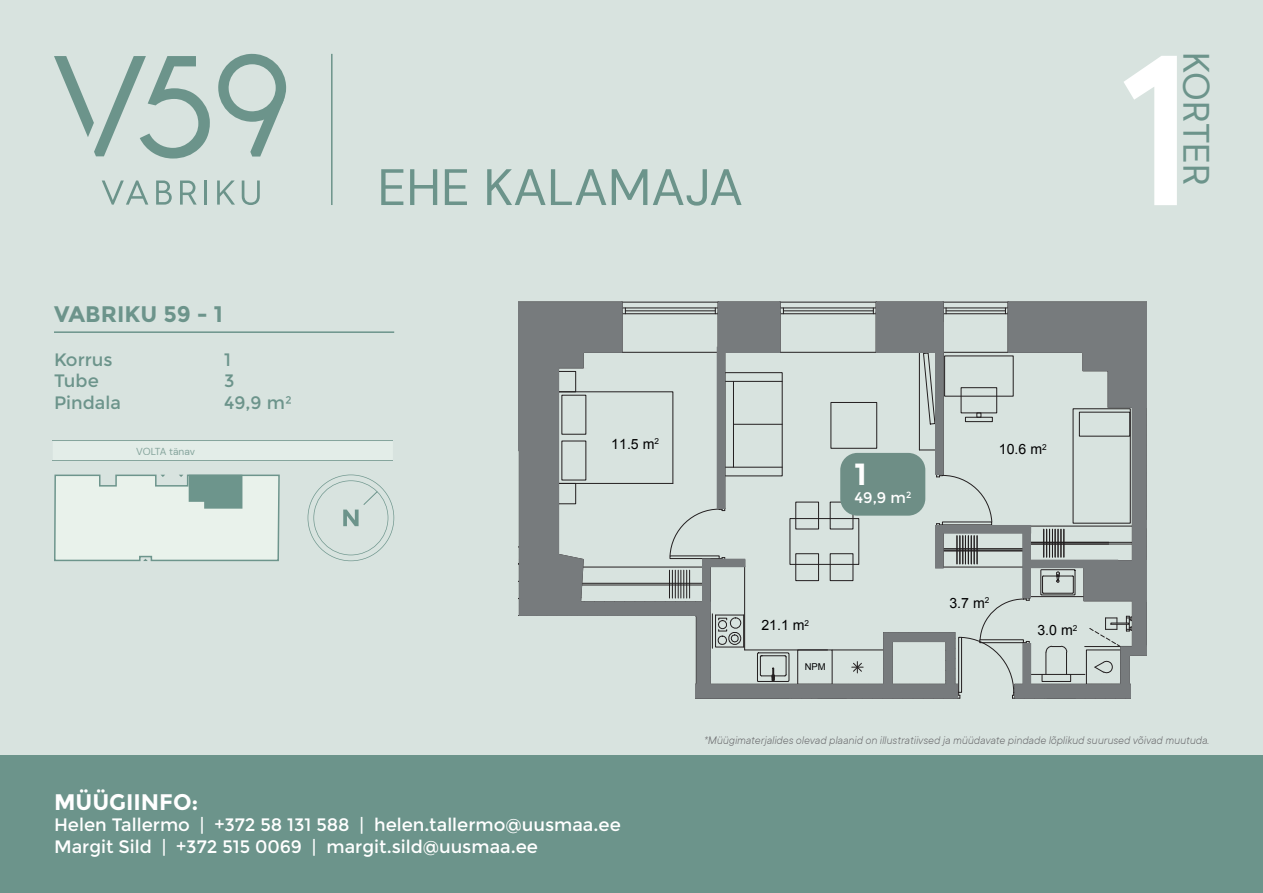
<style>
.page{position:relative;width:1263px;height:893px;background:#d8e3df}
.page>*{position:absolute;margin:0;border:0;box-sizing:border-box;transform-origin:0 0}
.t1{font:500 237.15px "TT Commons";color:#fff}
.t2{font:51.15px "DM Sans";color:#6c948b}
.t3{font:36.6px "DM Sans";color:#6c948b}
.t4{font:700 30.6px "Montserrat";color:#fff}
.t5{font:700 22.5px "Montserrat";color:#6c948b}
.t6{font:700 22.5px "Montserrat";color:#fff}
.t7{font:18px/21.6px "Montserrat";color:#fff}
.t8{font:18px "Montserrat";color:#6c948b}
.t9{font:15.3px "Montserrat";color:#fff}
.t10{font:14.1px "Arial";color:#000001}
.t11{font:italic 300 12px "TT Commons";color:#636366}
.t12{font:10.2px "DM Sans";letter-spacing:-.01em;color:#86a59d}
.t13{font:9.45px "Arial";color:#000001}
.t14{font:8.25px "Arial";color:#000001}
</style>
<div class="page">
<svg style="left:102px;top:181px;width:46px;height:24px"></svg>
<svg style="left:156px;top:181px;width:16px;height:24px"></svg>
<svg style="left:180px;top:181px;width:17px;height:24px"></svg>
<hr style="left:204px;top:181px;width:3px;height:24px;background:#6c948b">
<svg style="left:217px;top:181px;width:18px;height:24px"></svg>
<svg style="left:242px;top:181px;width:18px;height:24px"></svg>
<svg style="left:218px;top:53px;width:68px;height:104px"></svg>
<svg style="left:54px;top:56px;width:156px;height:103px"></svg>
<hr style="left:331px;top:54px;width:2px;height:151px;background:#6c948b">
<hr style="left:54px;top:331px;width:340px;height:2px;background:#6c948b">
<svg style="left:308px;top:475px;width:86px;height:86px"></svg>
<div style="left:53px;top:442px;width:340px;height:19px;background:#e3ede8"></div>
<div style="left:136px;top:448px;width:59px;height:7px;background:#e3ede8"></div>
<svg style="left:54px;top:474px;width:226px;height:88px;background:#d7e4dd"></svg>
<hr style="left:943px;top:302px;width:65px;height:1px;background:#231f20">
<div style="left:718px;top:302px;width:62px;height:50px;background:#777b7d"></div>
<div style="left:876px;top:302px;width:67px;height:50px;background:#777b7d"></div>
<svg style="left:519px;top:306px;width:628px;height:393px"></svg>
<div style="left:1023px;top:526px;width:7px;height:72px;background:#777b7d"></div>
<div style="left:1022px;top:526px;width:9px;height:72px;border:1px solid #777b7d"></div>
<div style="left:937px;top:525px;width:94px;height:8px;background:#777b7d"></div>
<div style="left:1024px;top:560px;width:94px;height:8px;background:#777b7d"></div>
<div style="left:702px;top:559px;width:8px;height:53px;background:#777b7d"></div>
<div style="left:702px;top:559px;width:9px;height:53px;border:1px solid #777b7d"></div>
<div style="left:702px;top:559px;width:43px;height:8px;background:#777b7d"></div>
<div style="left:840px;top:453px;width:85px;height:63px;background:#6e8e86;border-radius:17px"></div>
<div style="left:494px;top:617px;width:201px;height:102px;background:#d8e3df"></div>
<div style="left:1130px;top:668px;width:133px;height:51px;background:#d8e3df"></div>
<div style="left:0;top:755px;width:1263px;height:138px;background:#6c948b"></div>
<h3 class="t5" style="left:54px;top:301px;width:170px">VABRIKU 59 - 1</h3>
<h3 class="t8" style="left:54px;top:349px;width:60px">Korrus</h3>
<h3 class="t8" style="left:224px;top:349px;width:8px">1</h3>
<h3 class="t8" style="left:54px;top:370px;width:46px">Tube</h3>
<h3 class="t8" style="left:224px;top:370px;width:12px">3</h3>
<h3 class="t8" style="left:54px;top:392px;width:69px">Pindala</h3>
<h3 class="t8" style="left:224px;top:392px;width:70px">49,9 m²</h3>
<p class="t12" style="left:136px;top:445px;width:60px">VOLTA tänav</p>
<h2 class="t2" style="left:377px;top:156px;width:367px">EHE KALAMAJA</h2>
<h1 class="t1" style="left:1119px;top:2px;width:77px">1</h1>
<h3 class="t3" style="left:1219px;top:52px;width:135px;rotate:90deg">KORTER</h3>
<p class="t10" style="left:611px;top:435px;width:49px">11.5 m<sup>2</sup></p>
<h3 class="t4" style="left:854px;top:456px;width:14px">1</h3>
<p class="t9" style="left:854px;top:489px;width:58px">49,9 m<sup>2</sup></p>
<p class="t10" style="left:999px;top:440px;width:49px">10.6 m<sup>2</sup></p>
<p class="t10" style="left:949px;top:594px;width:41px">3.7 m<sup>2</sup></p>
<p class="t14" style="left:804px;top:617px;width:6px">2</p>
<p class="t10" style="left:761px;top:616px;width:45px">21.1 m</p>
<p class="t10" style="left:1037px;top:621px;width:41px">3.0 m<sup>2</sup></p>
<p class="t13" style="left:805px;top:661px;width:23px">NPM</p>
<p class="t11" style="left:704px;top:734px;width:507px">*Müügimaterjalides olevad plaanid on illustratiivsed ja müüdavate pindade lõplikud suurused võivad muutuda.</p>
<h3 class="t6" style="left:54px;top:788px;width:146px">MÜÜGIINFO:</h3>
<h3 class="t7" style="left:54px;top:814px;width:568px">Helen Tallermo | +372 58 131 588 | helen.tallermo@uusmaa.ee<br>Margit Sild | +372 515 0069 | margit.sild@uusmaa.ee</h3>
</div>
